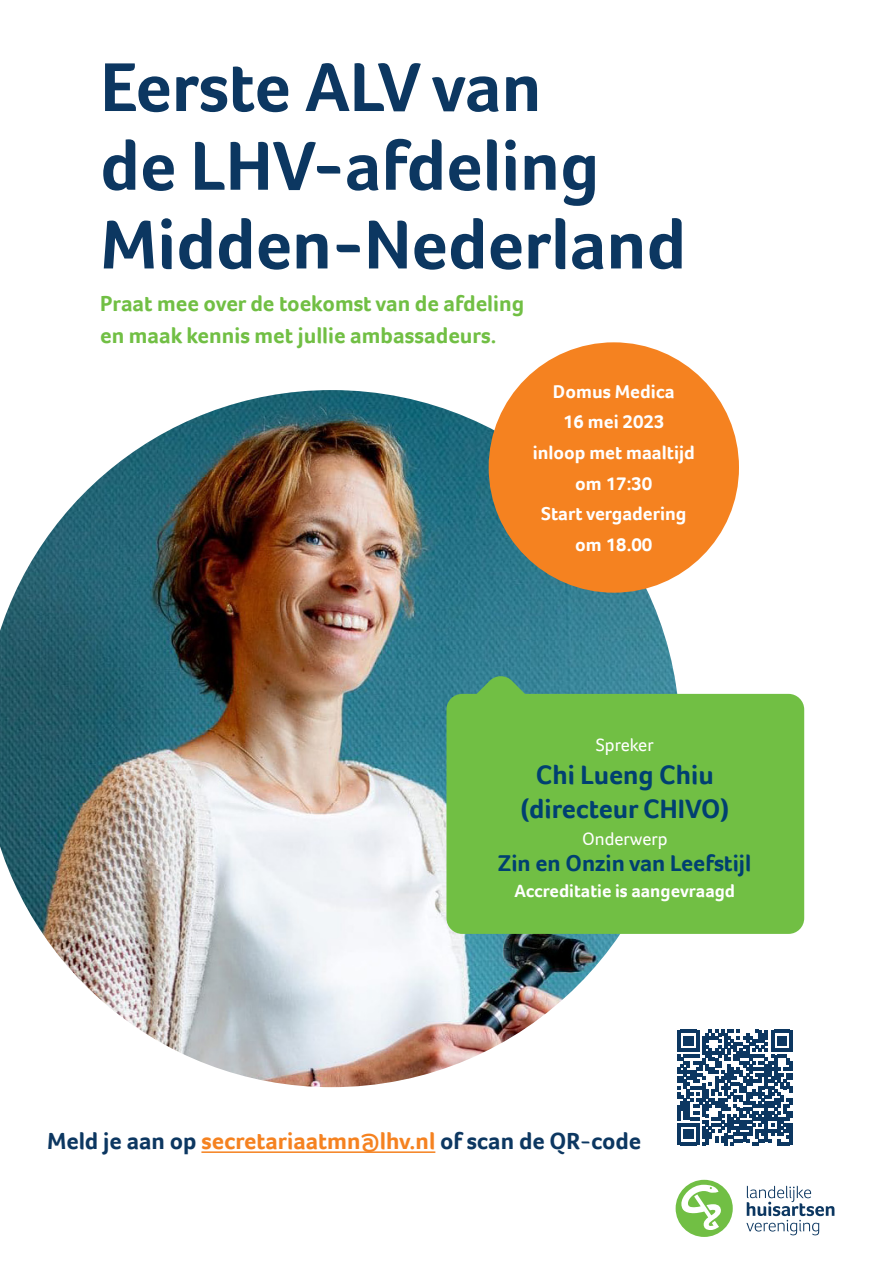
<style>
.page{position:relative;width:893px;height:1263px;background:#fff}
.page>*{position:absolute;margin:0;border:0;box-sizing:border-box;transform-origin:0 0}
.t1{font:700 71.1px/78.8px "Foco";color:#0c3761}
.t2{font:700 27.45px/33.9px "Foco";color:#004071;text-align:center}
.t3{font:700 24px "Foco";color:#0c3761}
.t4{font:700 23.55px "Foco";color:#004071}
.t5{font:700 22.5px/31.7px "Foco";color:#71bf44}
.t6{font:700 19.2px/30.6px "Foco";color:#fff;text-align:center}
.t7{font:700 18.3px "Foco";color:#fff}
.t8{font:18.3px "Foco";color:#fff}
.s1{color:#f58220}
</style>
<div class="page">
<svg style="left:746px;top:1186px;width:88px;height:49px"></svg>
<svg style="left:676px;top:1180px;width:57px;height:57px"></svg>
<img style="left:0;top:390px;width:680px;height:697px">
<div style="left:446px;top:694px;width:358px;height:240px;background:#71bf44;border-radius:16px"></div>
<hr style="left:201px;top:1151px;width:234px;height:2px;background:#f58220">
<div style="left:489px;top:342px;width:250px;height:251px;background:#f58220;border-radius:50%"></div>
<svg style="left:476px;top:675px;width:51px;height:19px"></svg>
<svg style="left:678px;top:1030px;width:115px;height:115px"></svg>
<hr style="left:790px;top:1123px;width:3px;height:22px;background:#0c3761">
<h1 class="t1" style="left:100px;top:53px;width:588px">Eerste ALV van<br>de LHV-afdeling<br>Midden-Nederland</h1>
<p class="t5" style="left:100px;top:289px;width:426px">Praat mee over de toekomst van de afdeling en maak kennis met jullie ambassadeurs.</p>
<p class="t6" style="left:533px;top:377px;width:164px">Domus Medica<br>16 mei 2023<br>inloop met maaltijd om 17:30<br>Start vergadering om 18.00</p>
<p class="t8" style="left:596px;top:737px;width:59px">Spreker</p>
<p class="t2" style="left:520px;top:760px;width:210px">Chi Lueng Chiu (directeur CHIVO)</p>
<p class="t8" style="left:582px;top:831px;width:87px">Onderwerp</p>
<p class="t4" style="left:498px;top:853px;width:255px">Zin en Onzin van Leefstijl</p>
<p class="t7" style="left:515px;top:883px;width:222px">Accreditatie is aangevraagd</p>
<p class="t3" style="left:47px;top:1131px;width:596px">Meld je aan op <span class="s1">secretariaatmn@lhv.nl</span> of scan de QR-code</p>
</div>
